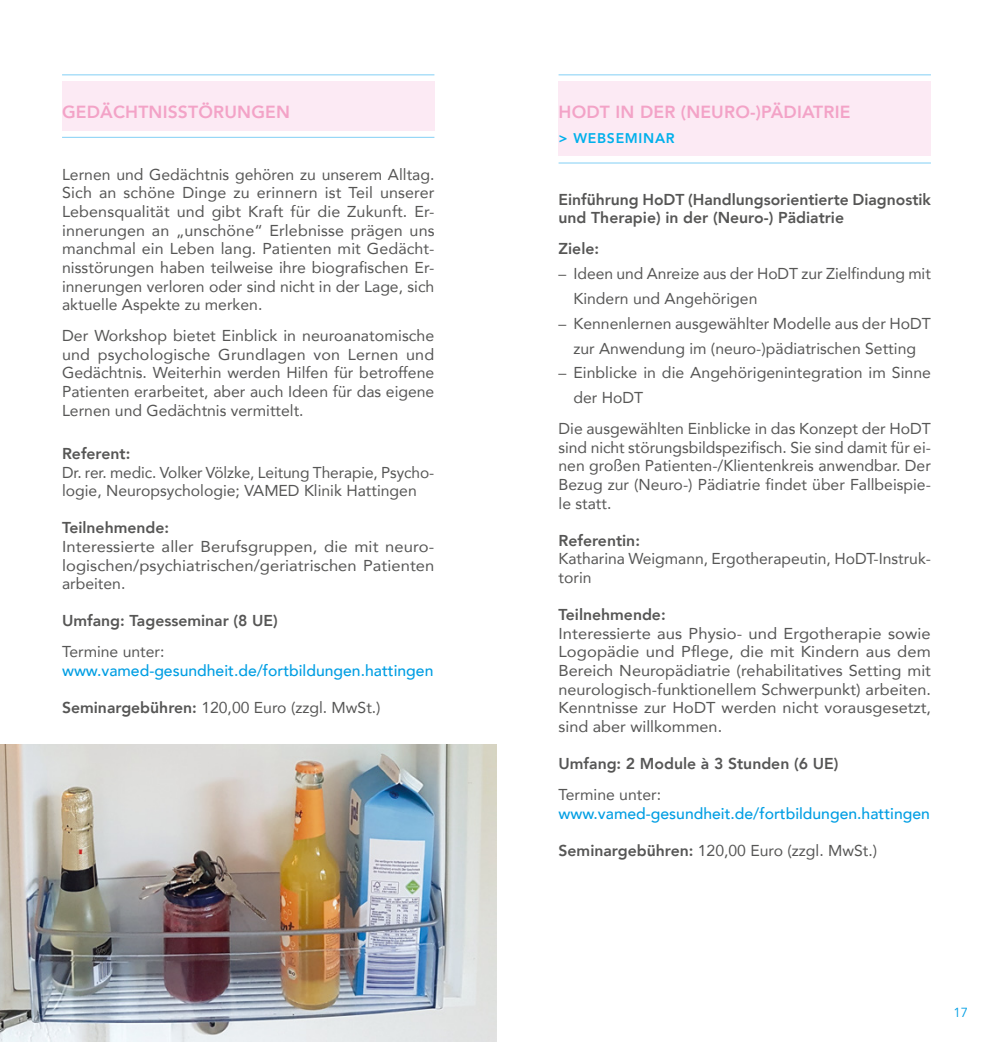
<style>
.page{position:relative;width:993px;height:1042px;background:#fff}
.page>*{position:absolute;margin:0;border:0;box-sizing:border-box;transform-origin:0 0}
.t1{font:800 17.5px "Avenir";letter-spacing:.01em;color:#f3a3c7}
.t2{font:15.75px/18.6px "Avenir";color:#565655}
.t3{font:15.75px/18.6px "Avenir";color:#565655;text-align:justify;scale:1.05 1}
.t4{font:800 15.75px/18.6px "Avenir";color:#565655}
.t5{font:500 15.75px "Avenir";color:#009ee3}
.t6{font:800 14px "Avenir";letter-spacing:.05em;color:#00b0eb}
.t7{font:13.12px "Avenir";color:#009ee3}
.s1{font-weight:800}
</style>
<div class="page">
<div style="left:62px;top:81px;width:372px;height:50px;background:#fceaf4"></div>
<hr style="left:62px;top:74px;width:372px;height:1px;background:#82d0f5">
<hr style="left:62px;top:137px;width:372px;height:1px;background:#82d0f5">
<hr style="left:558px;top:74px;width:372px;height:1px;background:#82d0f5">
<div style="left:558px;top:81px;width:372px;height:75px;background:#fceaf4"></div>
<hr style="left:558px;top:163px;width:372px;height:1px;background:#82d0f5">
<img style="left:0;top:744px;width:496px;height:298px">
<p class="t1" style="left:62px;top:98px;width:229px">GEDÄCHTNISSTÖRUNGEN</p>
<p class="t2" style="left:62px;top:165px;width:374px;text-align:justify">Lernen und Gedächtnis gehören zu unserem Alltag.<br>Sich an schöne Dinge zu erinnern ist Teil unserer Lebensqualität und gibt Kraft für die Zukunft. Er&shy;innerungen an „unschöne“ Erlebnisse prägen uns manchmal ein Leben lang. Patienten mit Gedächt&shy;nisstörungen haben teilweise ihre biografischen Er&shy;innerungen verloren oder sind nicht in der Lage, sich aktuelle Aspekte zu merken.</p>
<p class="t2" style="left:62px;top:326px;width:374px;text-align:justify">Der Workshop bietet Einblick in neuroanatomische und psychologische Grundlagen von Lernen und Gedächtnis. Weiterhin werden Hilfen für betroffene Patienten erarbeitet, aber auch Ideen für das eigene Lernen und Gedächtnis vermittelt.</p>
<p class="t4" style="left:62px;top:444px;width:70px">Referent:</p>
<p class="t2" style="left:62px;top:462px;width:374px">Dr. rer. medic. Volker Völzke, Leitung Therapie, Psycho&shy;logie, Neuropsychologie; VAMED Klinik Hattingen</p>
<p class="t4" style="left:62px;top:519px;width:109px">Teilnehmende:</p>
<p class="t3" style="left:62px;top:537px;width:356px">Interessierte aller Berufsgruppen, die mit neuro&shy;logischen/psychiatrischen/geriatrischen Patienten arbeiten.</p>
<p class="t4" style="left:62px;top:612px;width:217px">Umfang: Tagesseminar (8 UE)</p>
<p class="t2" style="left:62px;top:642px;width:104px">Termine unter:</p>
<p class="t5" style="left:62px;top:657px;width:373px">www.vamed-gesundheit.de/fortbildungen.hattingen</p>
<p class="t2" style="left:62px;top:698px;width:320px"><span class="s1">Seminargebühren:</span> 120,00 Euro (zzgl. MwSt.)</p>
<p class="t1" style="left:558px;top:98px;width:293px">HODT IN DER (NEURO-)PÄDIATRIE</p>
<p class="t6" style="left:558px;top:127px;width:118px">&gt; WEBSEMINAR</p>
<p class="t4" style="left:558px;top:190px;width:374px">Einführung HoDT (Handlungsorientierte Diagnostik und Therapie) in der (Neuro-) Pädiatrie</p>
<p class="t4" style="left:558px;top:239px;width:42px">Ziele:</p>
<p class="t2" style="left:573px;top:261px;width:359px;line-height:24.8px;text-indent:-15px">– Ideen und Anreize aus der HoDT zur Zielfindung mit<br>Kindern und Angehörigen</p>
<p class="t2" style="left:558px;top:310px;width:374px;line-height:24.8px;text-align:center">– Kennenlernen ausgewählter Modelle aus der HoDT zur Anwendung im (neuro-)pädiatrischen Setting</p>
<p class="t2" style="left:573px;top:360px;width:359px;line-height:24.8px;text-indent:-15px">– Einblicke in die Angehörigenintegration im Sinne der HoDT</p>
<p class="t2" style="left:558px;top:419px;width:374px;text-align:justify">Die ausgewählten Einblicke in das Konzept der HoDT sind nicht störungsbildspezifisch. Sie sind damit für ei&shy;nen großen Patienten-/Klientenkreis anwendbar. Der Bezug zur (Neuro-) Pädiatrie findet über Fallbeispie&shy;le statt.</p>
<p class="t4" style="left:558px;top:531px;width:83px">Referentin:</p>
<p class="t2" style="left:558px;top:549px;width:374px">Katharina Weigmann, Ergotherapeutin, HoDT-Instruk&shy;torin</p>
<p class="t4" style="left:558px;top:605px;width:109px">Teilnehmende:</p>
<p class="t3" style="left:558px;top:623px;width:356px">Interessierte aus Physio- und Ergotherapie sowie Logopädie und Pflege, die mit Kindern aus dem Bereich Neuropädiatrie (rehabilitatives Setting mit neurologisch-funktionellem Schwerpunkt) arbeiten.<br>Kenntnisse zur HoDT werden nicht vorausgesetzt, sind aber willkommen.</p>
<p class="t4" style="left:558px;top:754px;width:281px">Umfang: 2 Module à 3 Stunden (6 UE)</p>
<p class="t2" style="left:558px;top:785px;width:104px">Termine unter:</p>
<p class="t5" style="left:558px;top:799px;width:373px">www.vamed-gesundheit.de/fortbildungen.hattingen</p>
<p class="t2" style="left:558px;top:841px;width:320px"><span class="s1">Seminargebühren:</span> 120,00 Euro (zzgl. MwSt.)</p>
<p class="t7" style="left:953px;top:1005px;width:16px">17</p>
</div>
